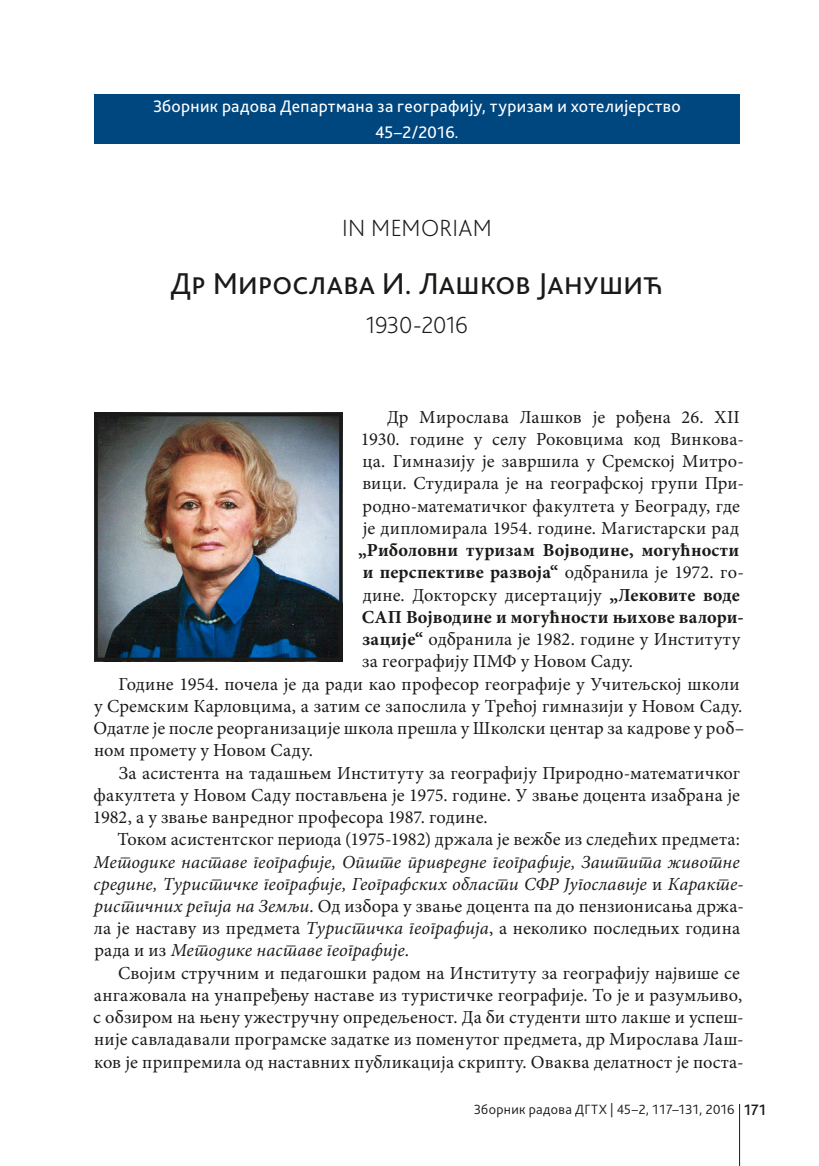
<style>
.page{position:relative;width:819px;height:1166px;background:#fff}
.page>*{position:absolute;margin:0;border:0;box-sizing:border-box;transform-origin:0 0}
.t1{font:31.5px "Bliss Pro";color:#1a1a18}
.t2{font:200 24.5px "Bliss Pro";color:#1a1a18}
.t3{font:18.38px/22.2px "Minion Pro";letter-spacing:.01em;color:#1a1a18}
.t4{font:italic 18.38px/22.2px "Minion Pro";color:#1a1a18}
.t5{font:700 18.38px "Minion Pro";letter-spacing:.015em;color:#1a1a18}
.t6{font:17.5px/26.2px "Bliss Pro";letter-spacing:.02em;color:#fff;text-align:center}
.t7{font:300 14px "Bliss Pro";letter-spacing:.02em;color:#1a1a18}
.s1{font-weight:400}
.s2{font-weight:700}
.s3{font-style:normal}
.s4{font-weight:500;font-size:15.75px}
</style>
<div class="page">
<hr style="left:739px;top:1104px;width:1px;height:62px;background:#1a1a18">
<div style="left:94px;top:94px;width:645px;height:50px;background:#004780"></div>
<img style="left:99px;top:418px;width:238px;height:238px">
<div style="left:94px;top:413px;width:248px;height:248px;border:4px solid #1a1a18"></div>
<p class="t6" style="left:153px;top:92px;width:529px">Зборник радова Департмана за географију, туризам и хотелијерство<br>45–2/2016.</p>
<h2 class="t2" style="left:342px;top:213px;width:151px">IN MEMORIAM</h2>
<h1 class="t1" style="left:170px;top:264px;width:494px">ДР МИРОСЛАВА И. ЛАШКОВ ЈАНУШИЋ</h1>
<h2 class="t2" style="left:366px;top:310px;width:104px">1930-2016</h2>
<p class="t3" style="left:361px;top:406px;width:384px;text-indent:26px">Др Мирослава Лашков је рођена 26. XII 1930. године у селу Роковцима код Винкова&shy;ца. Гимназију је завршила у Сремској Митро&shy;вици. Студирала је на географској групи При&shy;родно-математичког факултета у Београду, где је дипломирала 1954. године. Магистарски рад</p>
<p class="t5" style="left:358px;top:537px;width:383px">„Риболовни туризам Војводине, могућности</p>
<p class="t5" style="left:362px;top:559px;width:383px">и перспективе развоја“ <span class="s1">одбранила је 1972. го-</span></p>
<p class="t3" style="left:363px;top:584px;width:378px">дине. Докторску дисертацију <span class="s2">„Лековите воде</span></p>
<p class="t5" style="left:362px;top:604px;width:383px">САП Војводине и могућности њихове валори-</p>
<p class="t3" style="left:362px;top:628px;width:379px"><span class="s2">зације“</span> одбранила је 1982. године у Институту</p>
<p class="t3" style="left:362px;top:650px;width:272px">за географију ПМФ у Новом Саду.</p>
<p class="t3" style="left:118px;top:673px;width:622px">Године 1954. почела је да ради као професор географије у Учитељској школи</p>
<p class="t3" style="left:94px;top:695px;width:649px">у Сремским Карловцима, а затим се запослила у Трећој гимназији у Новом Саду.</p>
<p class="t3" style="left:93px;top:717px;width:652px">Одатле је после реорганизације школа прешла у Школски центар за кадрове у роб–</p>
<p class="t3" style="left:94px;top:739px;width:220px">ном промету у Новом Саду.</p>
<p class="t3" style="left:119px;top:762px;width:622px">За асистента на тадашњем Институту за географију Природно-математичког</p>
<p class="t3" style="left:94px;top:784px;width:647px">факултета у Новом Саду постављена је 1975. године. У звање доцента изабрана је</p>
<p class="t3" style="left:93px;top:806px;width:396px">1982, а у звање ванредног професора 1987. године.</p>
<p class="t3" style="left:117px;top:828px;width:624px">Током асистентског периода (1975-1982) држала је вежбе из следећих предмета:</p>
<p class="t4" style="left:93px;top:850px;width:652px">Методике наставе географије, Опште привредне географије, Заштита животне средине, Туристичке географије, Географских области СФР Југославије <span class="s3">и</span> Каракте&shy;ристичних регија на Земљи<span class="s3">. Од избора у звање доцента па до пензионисања држа&shy;ла је наставу из предмета</span> Туристичка географија<span class="s3">, а неколико последњих година рада и из</span> Методике наставе географије<span class="s3">.</span></p>
<p class="t3" style="left:93px;top:962px;width:652px;text-indent:25px">Својим стручним и педагошки радом на Институту за географију највише се ангажовала на унапређењу наставе из туристичке географије. То је и разумљиво, с обзиром на њену ужестручну опредељеност. Да би студенти што лакше и успеш&shy;није савладавали програмске задатке из поменутог предмета, др Мирослава Лаш&shy;ков је припремила од наставних публикација скрипту. Оваква делатност је поста-</p>
<p class="t7" style="left:474px;top:1100px;width:293px">Зборник радова ДГТХ | 45–2, 117–131, 2016 <span class="s4">171</span></p>
</div>
